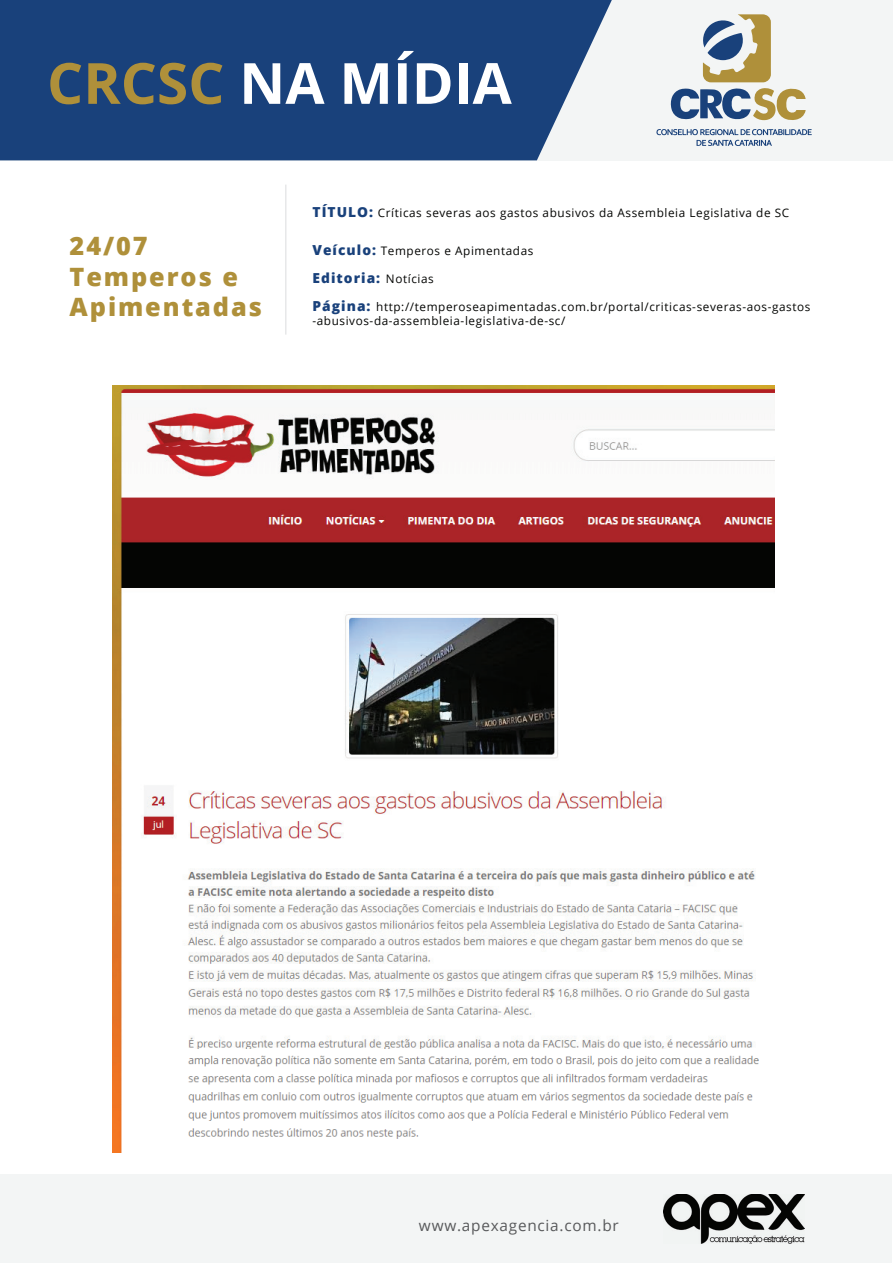
<style>
.page{position:relative;width:893px;height:1263px;background:#fff}
.page>*{position:absolute;margin:0;border:0;box-sizing:border-box;transform-origin:0 0}
.t1{font:700 56.85px "Open Sans";color:#fff}
.t2{font:800 25.35px/30.3px "Open Sans";letter-spacing:.075em;color:#af903a}
.t3{font:15.3px "Open Sans";letter-spacing:.05em;color:#58595b}
.t4{font:800 13.8px "Open Sans";letter-spacing:.075em;color:#19417b}
.t5{font:11.7px/14.1px "Open Sans";letter-spacing:.05em;color:#040503}
.s1{color:#af903a}
.s2{font-weight:800;font-size:13.8px;color:#19417b}
.s3{font-weight:400;font-size:11.7px;color:#040503}
</style>
<div class="page">
<hr style="left:285px;top:185px;width:2px;height:150px;background:#e7e8e9">
<img style="left:113px;top:386px;width:661px;height:766px">
<div style="left:0;top:0;width:892px;height:160px;background:#f3f5f5"></div>
<div style="left:0;top:0;width:612px;height:160px;background:#19417b"></div>
<svg style="left:670px;top:88px;width:136px;height:32px"></svg>
<svg style="left:702px;top:14px;width:69px;height:68px"></svg>
<svg style="left:656px;top:129px;width:156px;height:17px"></svg>
<div style="left:0;top:1174px;width:891px;height:89px;background:#f3f5f5"></div>
<img style="left:664px;top:1194px;width:140px;height:49px">
<h1 class="t1" style="left:47px;top:43px;width:466px"><span class="s1">CRCSC</span> NA MÍDIA</h1>
<h2 class="t2" style="left:70px;top:229px;width:194px">24/07<br>Temperos e<br>Apimentadas</h2>
<p class="t5" style="left:312px;top:205px;width:478px"><span class="s2">TÍTULO:</span> Críticas severas aos gastos abusivos da Assembleia Legislativa de SC</p>
<p class="t5" style="left:312px;top:244px;width:222px"><span class="s2">Veículo:</span> Temperos e Apimentadas</p>
<p class="t4" style="left:312px;top:267px;width:123px">Editoria: <span class="s3">Notícias</span></p>
<p class="t5" style="left:312px;top:299px;width:499px"><span class="s2">Página:</span> http://temperoseapimentadas.com.br/portal/criticas-severas-aos-gastos -abusivos-da-assembleia-legislativa-de-sc/</p>
<h3 class="t3" style="left:419px;top:1215px;width:201px">www.apexagencia.com.br</h3>
</div>
